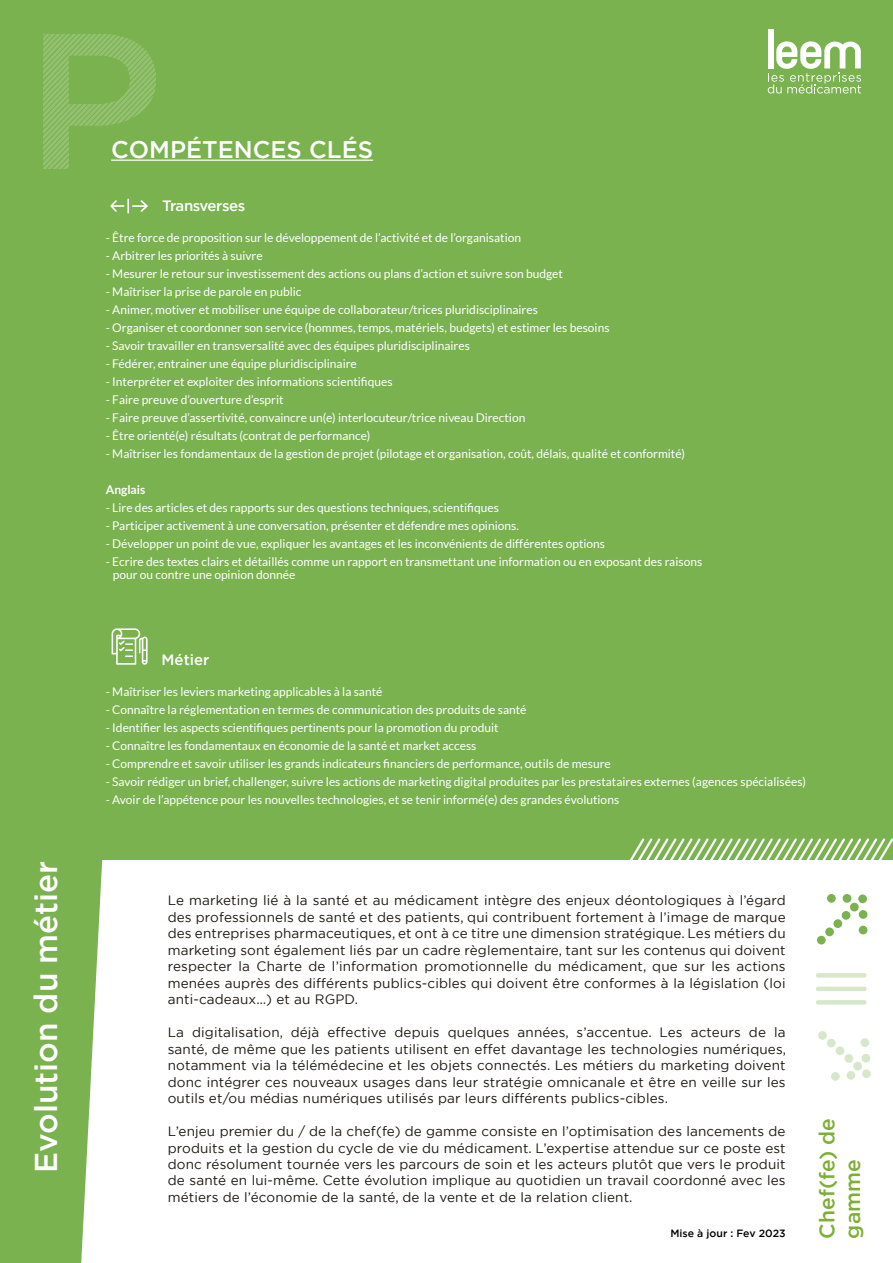
<style>
.page{position:relative;width:893px;height:1263px;background:#fff}
.page>*{position:absolute;margin:0;border:0;box-sizing:border-box;transform-origin:0 0}
.t1{font:500 31.5px "Gotham";color:#fff}
.t2{font:500 24px "Gotham";color:#fff}
.t3{font:500 21px/25.5px "Gotham";color:#7caf34}
.t4{font:500 15px "Gotham";letter-spacing:-.03em;color:#fff}
.t5{font:13.5px/16.5px "Gotham";letter-spacing:.01em;color:#1d160f;text-align:justify}
.t6{font:12px/13.5px "Lato";color:#fff}
.t7{font:700 12px "Lato";color:#fff}
.t8{font:500 10.5px "Gotham";color:#000}
</style>
<div class="page">
<div style="left:0;top:0;width:893px;height:859px;background:#7ab24f"></div>
<svg style="left:0;top:859px;width:106px;height:404px;background:#8bbc65"></svg>
<hr style="left:111px;top:160px;width:262px;height:1px;background:#fff">
<div style="left:768px;top:29px;width:6px;height:39px;background:#fff"></div>
<svg style="left:768px;top:41px;width:93px;height:53px"></svg>
<svg style="left:110px;top:199px;width:38px;height:14px"></svg>
<svg style="left:112px;top:628px;width:36px;height:37px"></svg>
<svg style="left:630px;top:838px;width:263px;height:21px"></svg>
<svg style="left:43px;top:34px;width:113px;height:135px"></svg>
<hr style="left:818px;top:973px;width:46px;height:4px;background:#d7e8ca">
<div style="left:818px;top:986px;width:46px;height:5px;background:#d7e8ca"></div>
<hr style="left:818px;top:1000px;width:46px;height:4px;background:#d7e8ca">
<div style="left:858px;top:894px;width:9px;height:9px;background:#7ab24f;border-radius:50%"></div>
<div style="left:850px;top:903px;width:9px;height:8px;background:#7ab24f;border-radius:50%"></div>
<div style="left:842px;top:911px;width:8px;height:9px;background:#7ab24f;border-radius:50%"></div>
<div style="left:833px;top:919px;width:9px;height:9px;background:#7ab24f;border-radius:50%"></div>
<div style="left:825px;top:927px;width:9px;height:9px;background:#7ab24f;border-radius:50%"></div>
<div style="left:817px;top:936px;width:9px;height:8px;background:#7ab24f;border-radius:50%"></div>
<div style="left:843px;top:894px;width:8px;height:9px;background:#7ab24f;border-radius:50%"></div>
<div style="left:827px;top:894px;width:9px;height:9px;background:#7ab24f;border-radius:50%"></div>
<div style="left:859px;top:910px;width:8px;height:9px;background:#7ab24f;border-radius:50%"></div>
<div style="left:859px;top:926px;width:8px;height:8px;background:#7ab24f;border-radius:50%"></div>
<div style="left:862px;top:1069px;width:9px;height:9px;background:#d7e8ca;border-radius:50%"></div>
<svg style="left:853px;top:1061px;width:9px;height:9px"></svg>
<div style="left:844px;top:1054px;width:9px;height:9px;background:#d7e8ca;border-radius:50%"></div>
<svg style="left:835px;top:1046px;width:10px;height:9px"></svg>
<svg style="left:827px;top:1038px;width:9px;height:9px"></svg>
<svg style="left:818px;top:1031px;width:9px;height:9px"></svg>
<svg style="left:861px;top:1054px;width:9px;height:9px"></svg>
<div style="left:860px;top:1038px;width:9px;height:9px;background:#d7e8ca;border-radius:50%"></div>
<svg style="left:846px;top:1071px;width:9px;height:9px"></svg>
<svg style="left:831px;top:1072px;width:9px;height:9px"></svg>
<h1 class="t1" style="left:25px;top:1173px;width:314px;rotate:-90deg">Evolution du métier</h1>
<h2 class="t2" style="left:111px;top:134px;width:264px">COMPÉTENCES CLÉS</h2>
<p class="t4" style="left:162px;top:196px;width:85px">Transverses</p>
<p class="t6" style="left:106px;top:231px;width:417px">- Être force de proposition sur le développement de l’activité et de l’organisation</p>
<p class="t6" style="left:106px;top:249px;width:158px">- Arbitrer les priorités à suivre</p>
<p class="t6" style="left:106px;top:267px;width:459px">- Mesurer le retour sur investissement des actions ou plans d’action et suivre son budget</p>
<p class="t6" style="left:106px;top:285px;width:197px">- Maîtriser la prise de parole en public</p>
<p class="t6" style="left:106px;top:303px;width:434px">- Animer, motiver et mobiliser une équipe de collaborateur/trices pluridisciplinaires</p>
<p class="t6" style="left:106px;top:321px;width:505px">- Organiser et coordonner son service (hommes, temps, matériels, budgets) et estimer les besoins</p>
<p class="t6" style="left:106px;top:339px;width:366px">- Savoir travailler en transversalité avec des équipes pluridisciplinaires</p>
<p class="t6" style="left:106px;top:357px;width:253px">- Fédérer, entrainer une équipe pluridisciplinaire</p>
<p class="t6" style="left:106px;top:375px;width:288px">- Interpréter et exploiter des informations scientifiques</p>
<p class="t6" style="left:106px;top:393px;width:179px">- Faire preuve d’ouverture d’esprit</p>
<p class="t6" style="left:106px;top:411px;width:421px">- Faire preuve d’assertivité, convaincre un(e) interlocuteur/trice niveau Direction</p>
<p class="t6" style="left:106px;top:429px;width:266px">- Être orienté(e) résultats (contrat de performance)</p>
<p class="t6" style="left:106px;top:447px;width:581px">- Maîtriser les fondamentaux de la gestion de projet (pilotage et organisation, coût, délais, qualité et conformité)</p>
<p class="t7" style="left:106px;top:482px;width:41px">Anglais</p>
<p class="t6" style="left:106px;top:501px;width:395px">- Lire des articles et des rapports sur des questions techniques, scientifiques</p>
<p class="t6" style="left:106px;top:519px;width:415px">- Participer activement à une conversation, présenter et défendre mes opinions.</p>
<p class="t6" style="left:106px;top:537px;width:501px">- Développer un point de vue, expliquer les avantages et les inconvénients de différentes options</p>
<p class="t6" style="left:113px;top:555px;width:591px;text-indent:-7px">- Ecrire des textes clairs et détaillés comme un rapport en transmettant une information ou en exposant des raisons pour ou contre une opinion donnée</p>
<p class="t4" style="left:162px;top:649px;width:49px">Métier</p>
<p class="t6" style="left:106px;top:685px;width:278px">- Maîtriser les leviers marketing applicables à la santé</p>
<p class="t6" style="left:106px;top:703px;width:422px">- Connaître la réglementation en termes de communication des produits de santé</p>
<p class="t6" style="left:106px;top:721px;width:394px">- Identifier les aspects scientifiques pertinents pour la promotion du produit</p>
<p class="t6" style="left:106px;top:739px;width:372px">- Connaître les fondamentaux en économie de la santé et market access</p>
<p class="t6" style="left:106px;top:757px;width:506px">- Comprendre et savoir utiliser les grands indicateurs financiers de performance, outils de mesure</p>
<p class="t6" style="left:106px;top:775px;width:702px">- Savoir rédiger un brief, challenger, suivre les actions de marketing digital produites par les prestataires externes (agences spécialisées)</p>
<p class="t6" style="left:106px;top:793px;width:515px">- Avoir de l’appétence pour les nouvelles technologies, et se tenir informé(e) des grandes évolutions</p>
<p class="t5" style="left:168px;top:892px;width:619px">Le marketing lié à la santé et au médicament intègre des enjeux déontologiques à l’égard des professionnels de santé et des patients, qui contribuent fortement à l’image de marque des entreprises pharmaceutiques, et ont à ce titre une dimension stratégique. Les métiers du marketing sont également liés par un cadre règlementaire, tant sur les contenus qui doivent respecter la Charte de l’information promotionnelle du médicament, que sur les actions menées auprès des différents publics-cibles qui doivent être conformes à la législation (loi anti-cadeaux…) et au RGPD.</p>
<p class="t5" style="left:168px;top:1024px;width:620px">La digitalisation, déjà effective depuis quelques années, s’accentue. Les acteurs de la santé, de même que les patients utilisent en effet davantage les technologies numériques, notamment via la télémédecine et les objets connectés. Les métiers du marketing doivent donc intégrer ces nouveaux usages dans leur stratégie omnicanale et être en veille sur les outils et/ou médias numériques utilisés par leurs différents publics-cibles.</p>
<p class="t5" style="left:168px;top:1123px;width:619px">L’enjeu premier du / de la chef(fe) de gamme consiste en l’optimisation des lancements de produits et la gestion du cycle de vie du médicament. L’expertise attendue sur ce poste est donc résolument tournée vers les parcours de soin et les acteurs plutôt que vers le produit de santé en lui-même. Cette évolution implique au quotidien un travail coordonné avec les métiers de l’économie de la santé, de la vente et de la relation client.</p>
<p class="t8" style="left:670px;top:1226px;width:117px">Mise à jour : Fev 2023</p>
<h3 class="t3" style="left:814px;top:1238px;width:122px;rotate:-90deg">Chef(fe) de gamme</h3>
</div>
